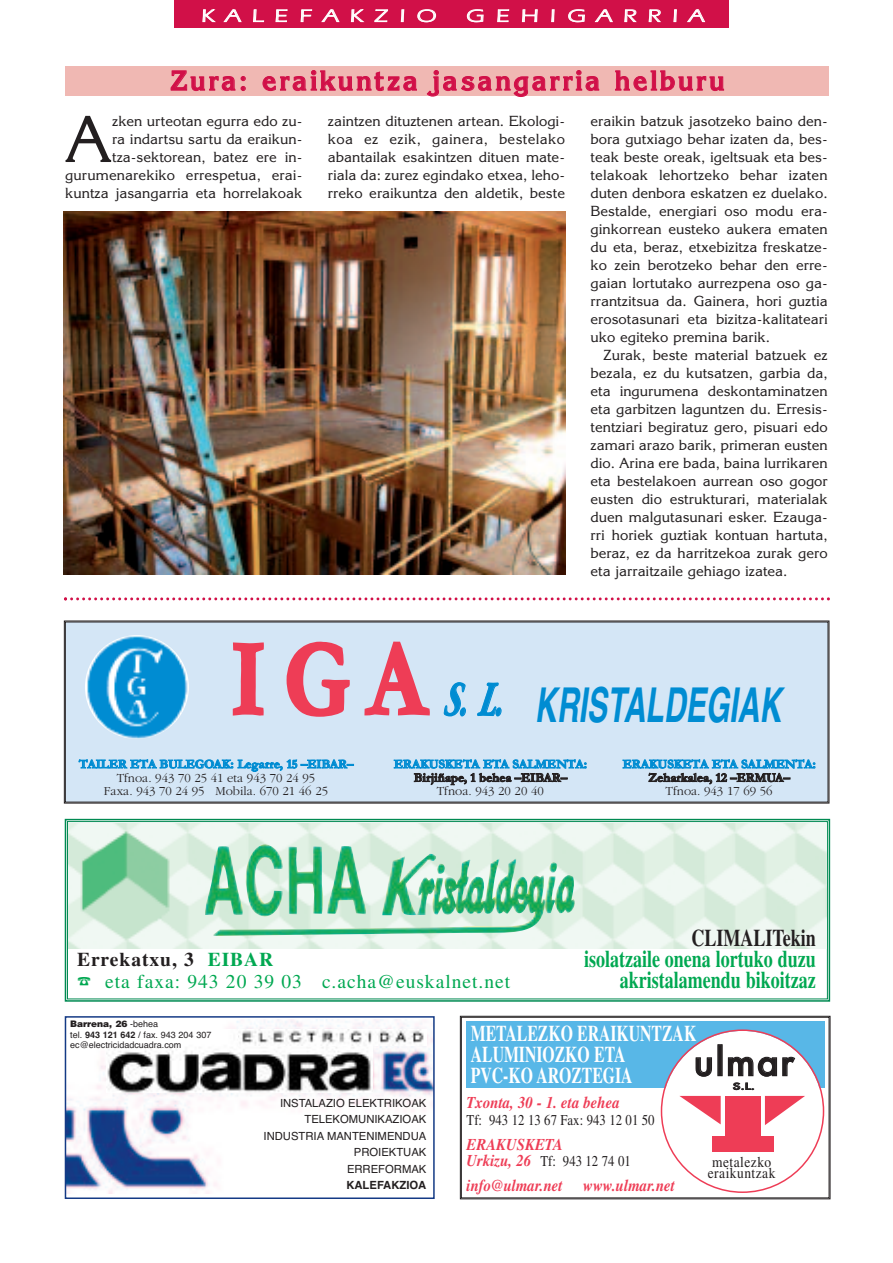
<style>
.page{position:relative;width:893px;height:1263px;background:#fff}
.page>*{position:absolute;margin:0;border:0;box-sizing:border-box;transform-origin:0 0}
.t1{font:64.65px "Korinna";color:#231f20}
.t2{font:italic 700 48px "Helvetica";color:#008cd2;scale:.63 1}
.t3{font:500 37.5px "Futura";letter-spacing:.03em;color:#231f20}
.t4{font:700 27px "Korinna";letter-spacing:.1em;color:#d11048}
.t5{font:700 24px/21px "Times";color:#00a851;text-align:right;scale:.75 1}
.t6{font:700 24px "Times";color:#231f20;scale:.75 1}
.t7{font:700 22.5px/21px "Times";color:#fff;scale:.7 1}
.t8{font:19.5px/22.5px "Times";letter-spacing:.05em;color:#00a851}
.t9{font:18px "Itc Eras";letter-spacing:.45em;color:#fff;scale:1.4 1}
.t10{font:italic 700 16.5px "Times";color:#ee3d56;scale:.9 1}
.t11{font:15px "Times";color:#231f20;scale:.85 1}
.t12{font:15px "Times";letter-spacing:.035em;color:#231f20;scale:.9 1}
.t13{font:14.25px/18px "Korinna";color:#231f20;text-align:justify}
.t14{font:300 12.75px/13.5px "Garamond";color:#231f20;text-align:center}
.t15{font:700 12.75px "Garamond";letter-spacing:-.005em;color:#008cd2}
.t16{font:700 12.75px "Garamond";letter-spacing:.005em;color:#231f20}
.t17{font:11.25px/16.5px "Helvetica";color:#231f20;text-align:right}
.t18{font:700 11.25px "Helvetica";color:#231f20}
.t19{font:9px/10.5px "Helvetica";color:#231f20}
.t20{font:500 9px "Futura";color:#231f20;scale:1.5 1}
.s1{font-family:"Garamond";font-size:51px}
.s2{font-weight:700;color:#231f20}
.s3{font-weight:700}
.s4{font-weight:900}
.s5{font-weight:700;font-style:italic;font-size:16.5px;color:#ee3d56}
</style>
<div class="page">
<div style="left:65px;top:819px;width:765px;height:183px;border:2px solid #008a52"></div>
<div style="left:67px;top:821px;width:761px;height:178px;border:1px solid #008a52"></div>
<div style="left:461px;top:1017px;width:368px;height:181px;border:1px solid #231f20"></div>
<div style="left:467px;top:1021px;width:358px;height:67px;background:#58b7e7"></div>
<svg style="left:64px;top:597px;width:766px;height:3px"></svg>
<div style="left:65px;top:622px;width:763px;height:180px;background:#d4e6f6"></div>
<img style="left:85px;top:635px;width:104px;height:104px;border-radius:50%">
<svg style="left:661px;top:1029px;width:163px;height:164px"></svg>
<div style="left:725px;top:1096px;width:36px;height:41px;background:#ee3d56"></div>
<div style="left:712px;top:1137px;width:61px;height:15px;background:#ee3d56"></div>
<img style="left:68px;top:823px;width:758px;height:125px">
<img style="left:205px;top:844px;width:340px;height:92px">
<div style="left:175px;top:0;width:554px;height:27px;background:#d11048"></div>
<div style="left:65px;top:66px;width:764px;height:30px;background:#f0b8b3"></div>
<img style="left:63px;top:211px;width:503px;height:363px">
<img style="left:68px;top:1019px;width:364px;height:174px">
<div style="left:65px;top:1016px;width:370px;height:183px;border:2px solid #143a85"></div>
<img style="left:106px;top:1030px;width:267px;height:63px">
<img style="left:238px;top:1030px;width:189px;height:15px">
<p class="t9" style="left:201px;top:10px;width:169px">KALEFAKZIO</p>
<p class="t9" style="left:466px;top:10px;width:171px">GEHIGARRIA</p>
<h3 class="t4" style="left:170px;top:65px;width:556px">Zura: eraikuntza jasangarria helburu</h3>
<p class="t13" style="left:65px;top:112px;width:239px;text-align:right">zken urteotan egurra edo zu-<br>ra indartsu sartu da eraikun&shy;tza-sektorean, batez ere in&shy;gurumenarekiko errespetua, erai&shy;kuntza jasangarria eta horrelakoak</p>
<p class="t13" style="left:328px;top:112px;width:239px">zaintzen dituztenen artean. Ekologi&shy;koa ez ezik, gainera, bestelako abantailak esakintzen dituen mate&shy;riala da: zurez egindako etxea, leho&shy;rreko eraikuntza den aldetik, beste</p>
<p class="t13" style="left:591px;top:112px;width:239px">eraikin batzuk jasotzeko baino den&shy;bora gutxiago behar izaten da, bes&shy;teak beste oreak, igeltsuak eta bes&shy;telakoak lehortzeko behar izaten duten denbora eskatzen ez duelako.<br>Bestalde, energiari oso modu era&shy;ginkorrean eusteko aukera ematen du eta, beraz, etxebizitza freskatze&shy;ko zein berotzeko behar den erre&shy;gaian lortutako aurrezpena oso ga&shy;rrantzitsua da. Gainera, hori guztia erosotasunari eta bizitza-kalitateari uko egiteko premina barik.</p>
<p class="t13" style="left:591px;top:346px;width:239px;text-indent:13px">Zurak, beste material batzuek ez bezala, ez du kutsatzen, garbia da, eta ingurumena deskontaminatzen eta garbitzen laguntzen du. Erresis&shy;tentziari begiratuz gero, pisuari edo zamari arazo barik, primeran eusten dio. Arina ere bada, baina lurrikaren eta bestelakoen aurrean oso gogor eusten dio estrukturari, materialak duen malgutasunari esker. Ezauga&shy;rri horiek guztiak kontuan hartuta, beraz, ez da harritzekoa zurak gero eta jarraitzaile gehiago izatea.</p>
<h1 class="t1" style="left:64px;top:102px;width:49px">A</h1>
<h2 class="t2" style="left:230px;top:677px;width:876px"><sup>I</sup> <sup>G</sup> <sup>A</sup> <span class="s1">S. L.</span> KRISTALDEGIAK</h2>
<p class="t15" style="left:79px;top:756px;width:276px">TAILER ETA BULEGOAK: Legarre, 15 –EIBAR–</p>
<p class="t14" style="left:104px;top:771px;width:226px">Tfnoa. 943 70 25 41 eta 943 70 24 95<br>Faxa. 943 70 24 95 Mobila. 670 21 46 25</p>
<p class="t15" style="left:394px;top:756px;width:195px">ERAKUSKETA ETA SALMENTA:</p>
<p class="t16" style="left:414px;top:770px;width:155px">Birjiñape, 1 behea –EIBAR–</p>
<p class="t14" style="left:437px;top:784px;width:108px">Tfnoa. 943 20 20 40</p>
<p class="t15" style="left:623px;top:756px;width:195px">ERAKUSKETA ETA SALMENTA:</p>
<p class="t16" style="left:649px;top:770px;width:143px">Zeharkalea, 12 –ERMUA–</p>
<p class="t14" style="left:666px;top:784px;width:108px">Tfnoa. 943 17 69 56</p>
<h3 class="t8" style="left:77px;top:950px;width:435px"><span class="s2">Errekatxu, 3</span> <span class="s3">EIBAR<br></span>☎ eta faxa: 943 20 39 03 c.acha@euskalnet.net</h3>
<h3 class="t6" style="left:691px;top:930px;width:167px">CLIMALITekin</h3>
<h3 class="t5" style="left:584px;top:951px;width:311px">isolatzaile onena lortuko duzu akristalamendu bikoitzaz</h3>
<p class="t19" style="left:70px;top:1019px;width:143px"><span class="s4">Barrena, 26</span> -behea<br>tel. <span class="s3">943 121 642</span> / fax. 943 204 307 ec@electricidadcuadra.com</p>
<h3 class="t7" style="left:471px;top:1025px;width:324px">METALEZKO ERAIKUNTZAK<br>ALUMINIOZKO ETA<br>PVC-KO AROZTEGIA</h3>
<p class="t10" style="left:467px;top:1097px;width:172px">Txonta, 30 - 1. eta behea</p>
<p class="t11" style="left:467px;top:1114px;width:223px">Tf: 943 12 13 67 Fax: 943 12 01 50</p>
<p class="t10" style="left:467px;top:1138px;width:109px">ERAKUSKETA</p>
<p class="t11" style="left:467px;top:1156px;width:195px"><span class="s5">Urkizu, 26</span> Tf: 943 12 74 01</p>
<p class="t10" style="left:467px;top:1180px;width:233px">info@ulmar.net www.ulmar.net</p>
<h3 class="t3" style="left:694px;top:1041px;width:102px">ulmar</h3>
<p class="t20" style="left:733px;top:1081px;width:16px">S.L.</p>
<p class="t17" style="left:264px;top:1095px;width:164px">INSTALAZIO ELEKTRIKOAK<br>TELEKOMUNIKAZIOAK<br>INDUSTRIA MANTENIMENDUA<br>PROIEKTUAK<br>ERREFORMAK</p>
<p class="t18" style="left:346px;top:1179px;width:81px">KALEFAKZIOA</p>
<p class="t12" style="left:712px;top:1157px;width:67px">metalezko</p>
<p class="t12" style="left:708px;top:1168px;width:77px">eraikuntzak</p>
</div>
